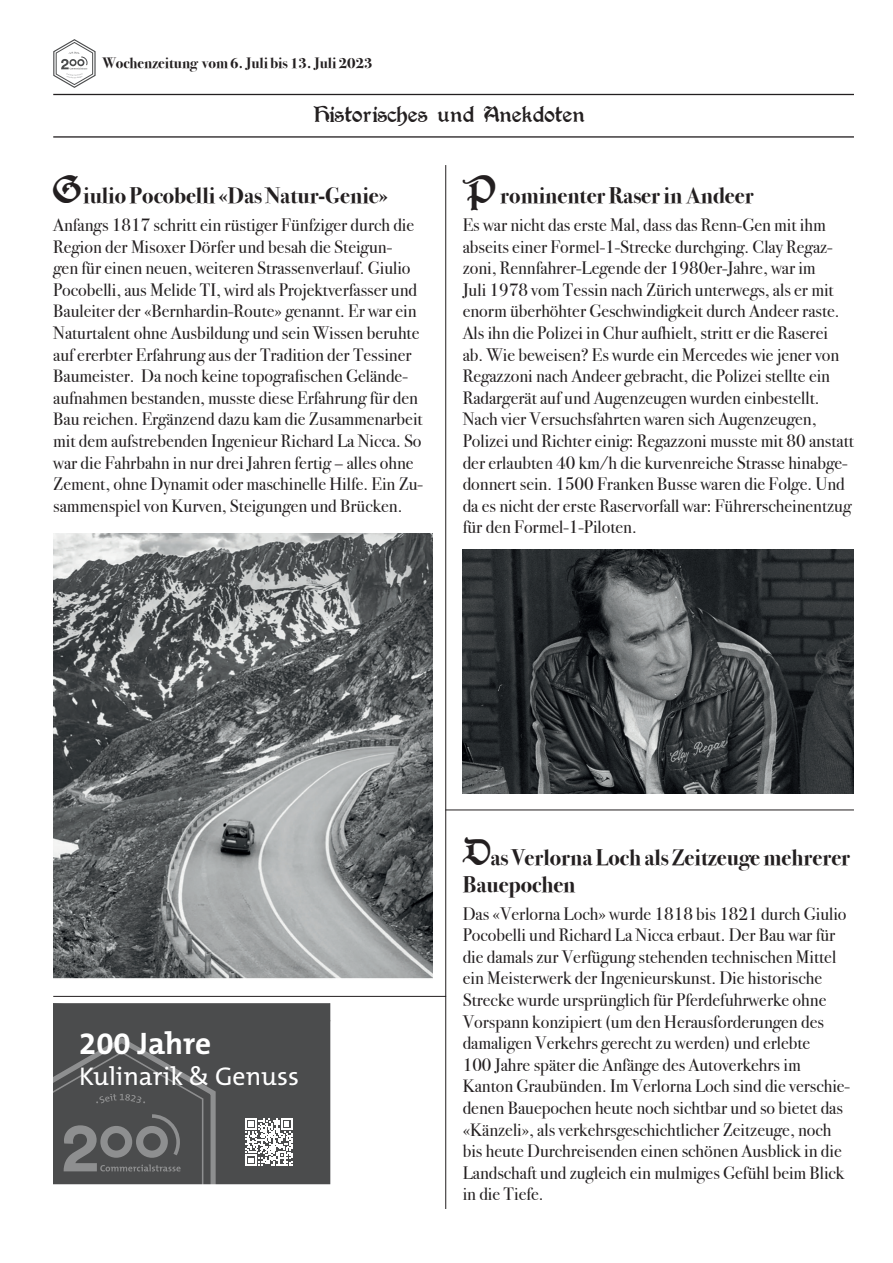
<style>
.page{position:relative;width:893px;height:1263px;background:#fff}
.page>*{position:absolute;margin:0;border:0;box-sizing:border-box;transform-origin:0 0}
.t1{font:700 31.2px "The Mix B W7";color:#fff}
.t2{font:25.8px "The Mix B W5 Plain";color:#fff}
.Einf__Abs{font:25.2px "Augusta";color:#231f20}
.Lead{font:700 22.5px/27px "Bodoni Svty Two ITCTT";color:#231f20}
.Absatzformat_1{font:700 22.5px "Bodoni Svty Two ITCTT";color:#231f20}
.Absatzformat_1-2{font:18px/21.6px "Bodoni Svty Two ITCTT";color:#231f20}
.GT{font:18px/21.6px "Bodoni Svty Two ITCTT";color:#231f20}
.Einf__Abs-2{font:18px/21.6px "Bodoni Svty Two ITCTT";color:#231f20}
.Einf__Abs-3{font:700 15px "Bodoni Svty Two ITCTT";color:#231f20}
.s1{font-family:"Augusta";font-weight:400;font-size:43.5px}
</style>
<div class="page">
<img style="left:463px;top:550px;width:391px;height:243px">
<div style="left:53px;top:1003px;width:277px;height:181px;background:#4b4c4d"></div>
<svg style="left:53px;top:1037px;width:165px;height:148px;background:#575859"></svg>
<svg style="left:245px;top:1118px;width:48px;height:48px"></svg>
<img style="left:53px;top:533px;width:380px;height:446px">
<hr style="left:53px;top:996px;width:393px;height:1px;background:#231f20">
<hr style="left:445px;top:809px;width:409px;height:1px;background:#231f20">
<hr style="left:445px;top:165px;width:1px;height:1044px;background:#231f20">
<hr style="left:53px;top:136px;width:801px;height:2px;background:#231f20">
<hr style="left:53px;top:94px;width:801px;height:1px;background:#231f20">
<svg style="left:53px;top:39px;width:43px;height:49px"></svg>
<p class="Einf__Abs-3" style="left:102px;top:50px;width:272px">Wochenzeitung vom 6. Juli bis 13. Juli 2023</p>
<p class="Einf__Abs" style="left:314px;top:100px;width:273px">Historisches und Anekdoten</p>
<p class="Lead" style="left:53px;top:180px;width:336px"><span class="s1">G</span>iulio Pocobelli «Das Natur-Genie»</p>
<p class="GT" style="left:53px;top:212px;width:371px">Anfangs 1817 schritt ein rüstiger Fünfziger durch die Region der Misoxer Dörfer und besah die Steigun-<br>gen für einen neuen, weiteren Strassenverlauf. Giulio Pocobelli, aus Melide TI, wird als Projektverfasser und Bauleiter der «Bernhardin-Route» genannt. Er war ein Naturtalent ohne Ausbildung und sein Wissen beruhte auf ererbter Erfahrung aus der Tradition der Tessiner Baumeister. Da noch keine topografischen Gelände&shy;aufnahmen bestanden, musste diese Erfahrung für den Bau reichen. Ergänzend dazu kam die Zusammenarbeit mit dem aufstrebenden Ingenieur Richard La Nicca. So war die Fahrbahn in nur drei Jahren fertig – alles ohne Zement, ohne Dynamit oder maschinelle Hilfe. Ein Zu&shy;sammenspiel von Kurven, Steigungen und Brücken.</p>
<p class="Absatzformat_1" style="left:463px;top:177px;width:292px"><span class="s1">P</span> rominenter Raser in Andeer</p>
<p class="Absatzformat_1-2" style="left:463px;top:212px;width:393px">Es war nicht das erste Mal, dass das Renn-Gen mit ihm abseits einer Formel-1-Strecke durchging. Clay Regaz&shy;zoni, Rennfahrer-Legende der 1980er-Jahre, war im<br>Juli 1978 vom Tessin nach Zürich unterwegs, als er mit enorm überhöhter Geschwindigkeit durch Andeer raste.<br>Als ihn die Polizei in Chur aufhielt, stritt er die Raserei<br>ab. Wie beweisen? Es wurde ein Mercedes wie jener von Regazzoni nach Andeer gebracht, die Polizei stellte ein Radargerät auf und Augenzeugen wurden einbestellt.<br>Nach vier Versuchsfahrten waren sich Augenzeugen, Polizei und Richter einig: Regazzoni musste mit 80 anstatt der erlaubten 40 km/h die kurvenreiche Strasse hinabge&shy;donnert sein. 1500 Franken Busse waren die Folge. Und da es nicht der erste Raservorfall war: Führerscheinentzug für den Formel-1-Piloten.</p>
<p class="t1" style="left:79px;top:1024px;width:134px">200 Jahre</p>
<p class="t2" style="left:79px;top:1060px;width:221px">Kulinarik &amp; Genuss</p>
<p class="Lead" style="left:463px;top:842px;width:389px"><span class="s1">D</span>as Verlorna Loch als Zeitzeuge mehrerer<br>Bauepochen</p>
<p class="Einf__Abs-2" style="left:463px;top:901px;width:385px">Das «Verlorna Loch» wurde 1818 bis 1821 durch Giulio Pocobelli und Richard La Nicca erbaut. Der Bau war für die damals zur Verfügung stehenden technischen Mittel ein Meisterwerk der Ingenieurskunst. Die historische Strecke wurde ursprünglich für Pferdefuhrwerke ohne Vorspann konzipiert (um den Herausforderungen des damaligen Verkehrs gerecht zu werden) und erlebte</p>
<p class="Einf__Abs-2" style="left:463px;top:1052px;width:389px">100 Jahre später die Anfänge des Autoverkehrs im Kanton Graubünden. Im Verlorna Loch sind die verschie&shy;denen Bauepochen heute noch sichtbar und so bietet das «Känzeli», als verkehrsgeschichtlicher Zeitzeuge, noch bis heute Durchreisenden einen schönen Ausblick in die Landschaft und zugleich ein mulmiges Gefühl beim Blick</p>
<p class="Einf__Abs-2" style="left:463px;top:1181px;width:82px">in die Tiefe.</p>
</div>
